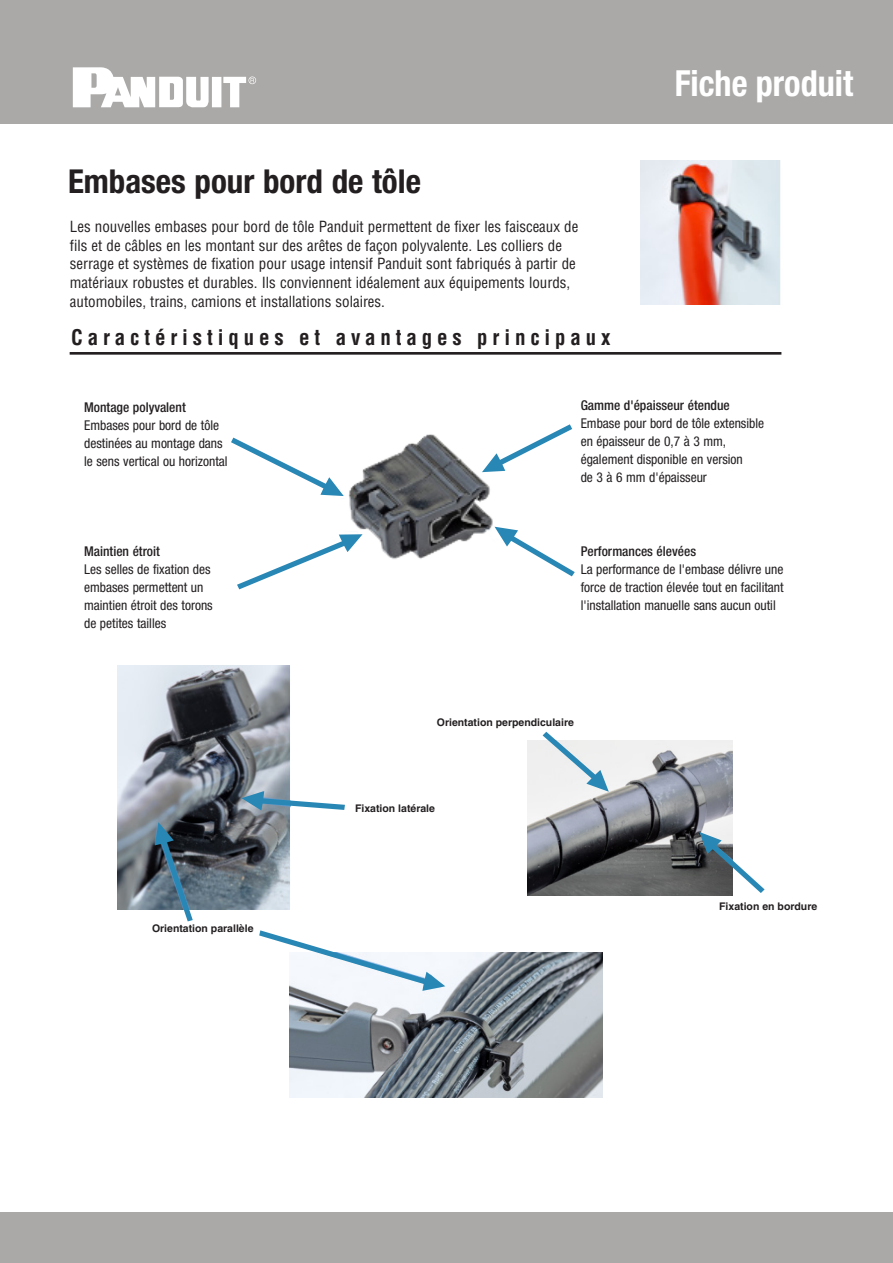
<style>
.page{position:relative;width:893px;height:1263px;background:#fff}
.page>*{position:absolute;margin:0;border:0;box-sizing:border-box;transform-origin:0 0}
.t1{font:700 condensed 36px "Helvetica Neue LT Std";color:#fff;scale:.95 1}
.t2{font:700 condensed 33px "Helvetica Neue LT Std";color:#231f20}
.t3{font:700 condensed 21px "Helvetica";letter-spacing:.23em;color:#231f20}
.t4{font:condensed 15px/18.8px "Helvetica";color:#231f20}
.Tab_2_0{font:condensed 13.5px/18px "Helvetica Neue LT Std";color:#231f20}
.Tab_2_0-2{font:500 condensed 13.5px "Helvetica Neue LT Std";color:#231f20}
.t5{font:700 10.5px "Helvetica";color:#231f20}
</style>
<div class="page">
<div style="left:0;top:0;width:893px;height:123px;background:#aaa9a8"></div>
<svg style="left:73px;top:67px;width:183px;height:40px"></svg>
<hr style="left:70px;top:352px;width:711px;height:3px;background:#231f20">
<div style="left:0;top:1212px;width:893px;height:51px;background:#aaa9a8"></div>
<img style="left:641px;top:161px;width:140px;height:143px">
<img style="left:348px;top:434px;width:148px;height:125px">
<img style="left:117px;top:665px;width:173px;height:244px">
<img style="left:289px;top:953px;width:314px;height:144px">
<img style="left:527px;top:741px;width:205px;height:155px">
<svg style="left:231px;top:438px;width:113px;height:58px"></svg>
<svg style="left:237px;top:534px;width:126px;height:55px"></svg>
<svg style="left:482px;top:424px;width:90px;height:48px"></svg>
<svg style="left:495px;top:527px;width:80px;height:49px"></svg>
<svg style="left:241px;top:791px;width:104px;height:19px"></svg>
<svg style="left:155px;top:822px;width:38px;height:99px;background:#516a7a"></svg>
<svg style="left:259px;top:930px;width:186px;height:61px"></svg>
<svg style="left:543px;top:732px;width:66px;height:60px"></svg>
<svg style="left:699px;top:832px;width:66px;height:61px"></svg>
<p class="t2" style="left:68px;top:162px;width:354px">Embases pour bord de tôle</p>
<p class="t4" style="left:70px;top:217px;width:510px">Les nouvelles embases pour bord de tôle Panduit permettent de fixer les faisceaux de fils et de câbles en les montant sur des arêtes de façon polyvalente. Les colliers de serrage et systèmes de fixation pour usage intensif Panduit sont fabriqués à partir de matériaux robustes et durables. Ils conviennent idéalement aux équipements lourds, automobiles, trains, camions et installations solaires.</p>
<p class="t3" style="left:71px;top:324px;width:541px">Caractéristiques et avantages principaux</p>
<p class="t1" style="left:675px;top:61px;width:189px">Fiche produit</p>
<p class="Tab_2_0-2" style="left:84px;top:399px;width:103px">Montage polyvalent</p>
<p class="Tab_2_0" style="left:84px;top:416px;width:145px">Embases pour bord de tôle destinées au montage dans le sens vertical ou horizontal</p>
<p class="Tab_2_0-2" style="left:84px;top:543px;width:77px">Maintien étroit</p>
<p class="Tab_2_0" style="left:84px;top:560px;width:130px">Les selles de fixation des embases permettent un maintien étroit des torons de petites tailles</p>
<p class="t5" style="left:152px;top:922px;width:103px">Orientation parallèle</p>
<p class="Tab_2_0-2" style="left:581px;top:397px;width:151px">Gamme d'épaisseur étendue</p>
<p class="Tab_2_0" style="left:581px;top:414px;width:185px">Embase pour bord de tôle extensible en épaisseur de 0,7 à 3 mm, également disponible en version<br>de 3 à 6 mm d'épaisseur</p>
<p class="Tab_2_0-2" style="left:581px;top:543px;width:117px">Performances élevées</p>
<p class="Tab_2_0" style="left:581px;top:560px;width:205px;text-align:justify">La performance de l'embase délivre une force de traction élevée tout en facilitant l'installation manuelle sans aucun outil</p>
<p class="t5" style="left:437px;top:716px;width:139px">Orientation perpendiculaire</p>
<p class="t5" style="left:355px;top:802px;width:81px">Fixation latérale</p>
<p class="t5" style="left:719px;top:900px;width:100px">Fixation en bordure</p>
</div>
